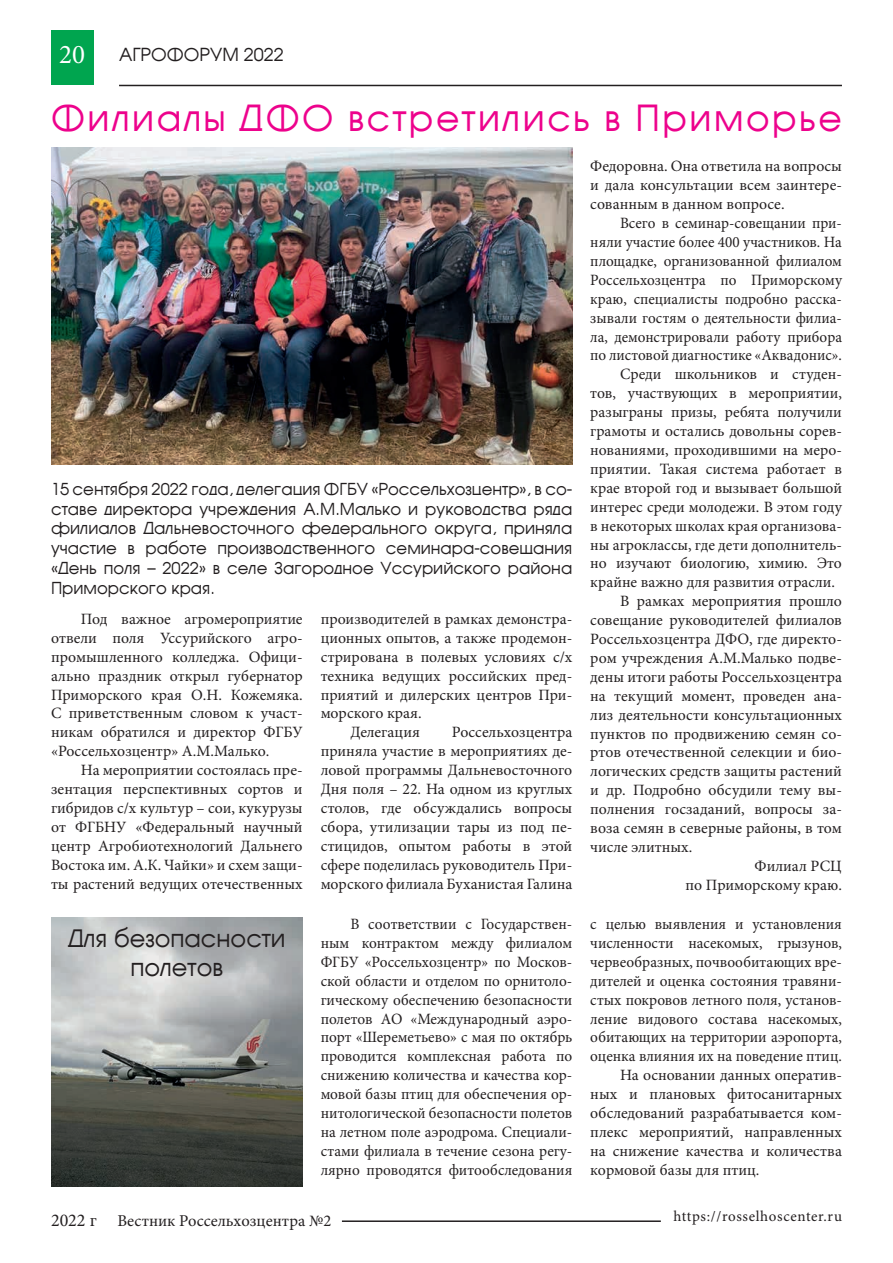
<style>
.page{position:relative;width:893px;height:1263px;background:#fff}
.page>*{position:absolute;margin:0;border:0;box-sizing:border-box;transform-origin:0 0}
.t1{font:36px "Avant Garde";letter-spacing:.07em;color:#ed028c}
.t2{font:27px "Minion Pro";color:#fff}
.t3{font:24px/28.8px "Avant Garde";color:#231f20;text-align:center}
.t4{font:18px "Avant Garde";color:#231f20}
.t5{font:16.5px/19.8px "Avant Garde";color:#231f20;text-align:justify}
.t6{font:16.5px "Minion Pro";color:#231f20}
.t7{font:15.75px/18.9px "Minion Pro";color:#231f20;text-align:justify}
.t8{font:15.75px "Minion Pro";color:#231f20;scale:.96 1}
.t9{font:15px "Minion Pro";letter-spacing:.045em;color:#231f20}
.s1{font-size:18px}
</style>
<div class="page">
<hr style="left:119px;top:85px;width:723px;height:1px;background:#231f20">
<hr style="left:342px;top:1220px;width:319px;height:2px;background:#231f20">
<div style="left:51px;top:30px;width:42px;height:55px;background:#00a54f"></div>
<img style="left:51px;top:147px;width:521px;height:317px">
<img style="left:51px;top:917px;width:252px;height:269px">
<h2 class="t2" style="left:59px;top:36px;width:27px">20</h2>
<p class="t4" style="left:119px;top:45px;width:166px">АГРОФОРУМ 2022</p>
<h1 class="t1" style="left:51px;top:97px;width:792px">Филиалы ДФО встретились в Приморье</h1>
<p class="t5" style="left:51px;top:479px;width:523px">15 сентября 2022 года, делегация ФГБУ «Россельхозцентр», в со&shy;ставе директора учреждения А.М.Малько и руководства ряда филиалов Дальневосточного федерального округа, приняла участие в работе производственного семинара-совещания «День поля – 2022» в селе Загородное Уссурийского района Приморского края.</p>
<p class="t7" style="left:51px;top:609px;width:253px;text-indent:30px">Под важное агромероприятие отвели поля Уссурийского агро&shy;промышленного колледжа. Офици&shy;ально праздник открыл губернатор Приморского края О.Н. Кожемяка.<br>С приветственным словом к участ&shy;никам обратился и директор ФГБУ «Россельхозцентр» А.М.Малько.</p>
<p class="t7" style="left:51px;top:761px;width:253px;text-indent:30px">На мероприятии состоялась пре&shy;зентация перспективных сортов и гибридов с/х культур – сои, кукурузы от ФГБНУ «Федеральный научный центр Агробиотехнологий Дальнего Востока им. А.К. Чайки» и схем защи&shy;ты растений ведущих отечественных</p>
<p class="t7" style="left:321px;top:609px;width:253px">производителей в рамках демонстра-</p>
<p class="t7" style="left:321px;top:628px;width:253px">ционных опытов, а также продемон-</p>
<p class="t7" style="left:321px;top:647px;width:253px">стрирована в полевых условиях с/х</p>
<p class="t7" style="left:321px;top:666px;width:253px">техника ведущих российских пред-</p>
<p class="t7" style="left:321px;top:685px;width:253px">приятий и дилерских центров При-</p>
<p class="t7" style="left:321px;top:704px;width:102px">морского края.</p>
<p class="t7" style="left:350px;top:723px;width:71px">Делегация</p>
<p class="t7" style="left:321px;top:723px;width:253px;text-indent:131px">Россельхозцентра приняла участие в мероприятиях де&shy;ловой программы Дальневосточного Дня поля – 22. На одном из круглых столов, где обсуждались вопросы сбора, утилизации тары из под пе&shy;стицидов, опытом работы в этой сфере поделилась руководитель При&shy;морского филиала Буханистая Галина</p>
<p class="t7" style="left:590px;top:157px;width:253px">Федоровна. Она ответила на вопросы и дала консультации всем заинтере&shy;сованным в данном вопросе.</p>
<p class="t8" style="left:620px;top:213px;width:233px">Всего в семинар-совещании при-</p>
<p class="t8" style="left:590px;top:231px;width:264px">няли участие более 400 участников. На</p>
<p class="t8" style="left:590px;top:250px;width:264px">площадке, организованной филиалом</p>
<p class="t8" style="left:590px;top:269px;width:264px">Россельхозцентра по Приморскому</p>
<p class="t8" style="left:590px;top:288px;width:264px">краю, специалисты подробно расска-</p>
<p class="t8" style="left:590px;top:307px;width:264px">зывали гостям о деятельности филиа-</p>
<p class="t8" style="left:590px;top:326px;width:264px">ла, демонстрировали работу прибора</p>
<p class="t8" style="left:590px;top:345px;width:264px">по листовой диагностике «Аквадонис».</p>
<p class="t7" style="left:620px;top:365px;width:223px">Среди школьников и студен-</p>
<p class="t7" style="left:590px;top:384px;width:253px">тов, участвующих в мероприятии,</p>
<p class="t7" style="left:590px;top:403px;width:253px">разыграны призы, ребята получили</p>
<p class="t7" style="left:590px;top:422px;width:253px">грамоты и остались довольны сорев-</p>
<p class="t7" style="left:590px;top:441px;width:253px">нованиями, проходившими на меро-</p>
<p class="t7" style="left:590px;top:459px;width:253px">приятии. Такая система работает в</p>
<p class="t7" style="left:590px;top:478px;width:253px">крае второй год и вызывает большой</p>
<p class="t7" style="left:590px;top:497px;width:253px">интерес среди молодежи. В этом году</p>
<p class="t7" style="left:590px;top:516px;width:253px">в некоторых школах края организова-</p>
<p class="t7" style="left:590px;top:535px;width:253px">ны агроклассы, где дети дополнитель-</p>
<p class="t7" style="left:590px;top:554px;width:253px">но изучают биологию, химию. Это</p>
<p class="t7" style="left:590px;top:573px;width:246px">крайне важно для развития отрасли.</p>
<p class="t7" style="left:620px;top:592px;width:223px">В рамках мероприятия прошло</p>
<p class="t7" style="left:590px;top:611px;width:253px">совещание руководителей филиалов</p>
<p class="t7" style="left:590px;top:630px;width:253px">Россельхозцентра ДФО, где директо-</p>
<p class="t7" style="left:590px;top:648px;width:253px">ром учреждения А.М.Малько подве-</p>
<p class="t7" style="left:590px;top:667px;width:253px">дены итоги работы Россельхозцентра</p>
<p class="t7" style="left:590px;top:686px;width:253px">на текущий момент, проведен ана-</p>
<p class="t7" style="left:590px;top:705px;width:253px">лиз деятельности консультационных</p>
<p class="t7" style="left:590px;top:724px;width:253px">пунктов по продвижению семян со-</p>
<p class="t7" style="left:590px;top:743px;width:253px">ртов отечественной селекции и био-</p>
<p class="t7" style="left:590px;top:762px;width:253px">логических средств защиты растений</p>
<p class="t7" style="left:590px;top:781px;width:253px">и др. Подробно обсудили тему вы-</p>
<p class="t7" style="left:590px;top:800px;width:253px">полнения госзаданий, вопросы за-</p>
<p class="t7" style="left:590px;top:819px;width:253px">воза семян в северные районы, в том</p>
<p class="t7" style="left:590px;top:837px;width:103px">числе элитных.</p>
<p class="t7" style="left:755px;top:856px;width:89px">Филиал РСЦ</p>
<p class="t7" style="left:686px;top:875px;width:158px">по Приморскому краю.</p>
<h3 class="t3" style="left:68px;top:924px;width:219px">Для безопасности полетов</h3>
<p class="t7" style="left:321px;top:914px;width:253px;text-indent:30px">В соответствии с Государствен&shy;ным контрактом между филиалом ФГБУ «Россельхозцентр» по Москов&shy;ской области и отделом по орнитоло&shy;гическому обеспечению безопасности полетов АО «Международный аэро&shy;порт «Шереметьево» с мая по октябрь проводится комплексная работа по снижению количества и качества кор&shy;мовой базы птиц для обеспечения ор&shy;нитологической безопасности полетов на летном поле аэродрома. Специали&shy;стами филиала в течение сезона регу&shy;лярно проводятся фитообследования</p>
<p class="t7" style="left:590px;top:914px;width:253px">с целью выявления и установления</p>
<p class="t7" style="left:590px;top:933px;width:253px">численности насекомых, грызунов,</p>
<p class="t7" style="left:590px;top:952px;width:253px">червеобразных, почвообитающих вре-</p>
<p class="t7" style="left:590px;top:971px;width:253px">дителей и оценка состояния травяни-</p>
<p class="t7" style="left:590px;top:990px;width:253px">стых покровов летного поля, установ-</p>
<p class="t7" style="left:590px;top:1009px;width:253px">ление видового состава насекомых,</p>
<p class="t7" style="left:590px;top:1028px;width:253px">обитающих на территории аэропорта,</p>
<p class="t7" style="left:590px;top:1047px;width:253px">оценка влияния их на поведение птиц.</p>
<p class="t7" style="left:620px;top:1066px;width:223px">На основании данных оператив-</p>
<p class="t7" style="left:590px;top:1085px;width:253px">ных и плановых фитосанитарных</p>
<p class="t7" style="left:590px;top:1103px;width:253px">обследований разрабатывается ком-</p>
<p class="t7" style="left:590px;top:1122px;width:253px">плекс мероприятий, направленных</p>
<p class="t7" style="left:590px;top:1141px;width:253px">на снижение качества и количества</p>
<p class="t7" style="left:590px;top:1160px;width:171px">кормовой базы для птиц.</p>
<p class="t6" style="left:51px;top:1209px;width:282px"><span class="s1">2022 г</span> Вестник Россельхозцентра №2</p>
<p class="t9" style="left:673px;top:1206px;width:170px">https://rosselhoscenter.ru</p>
</div>
